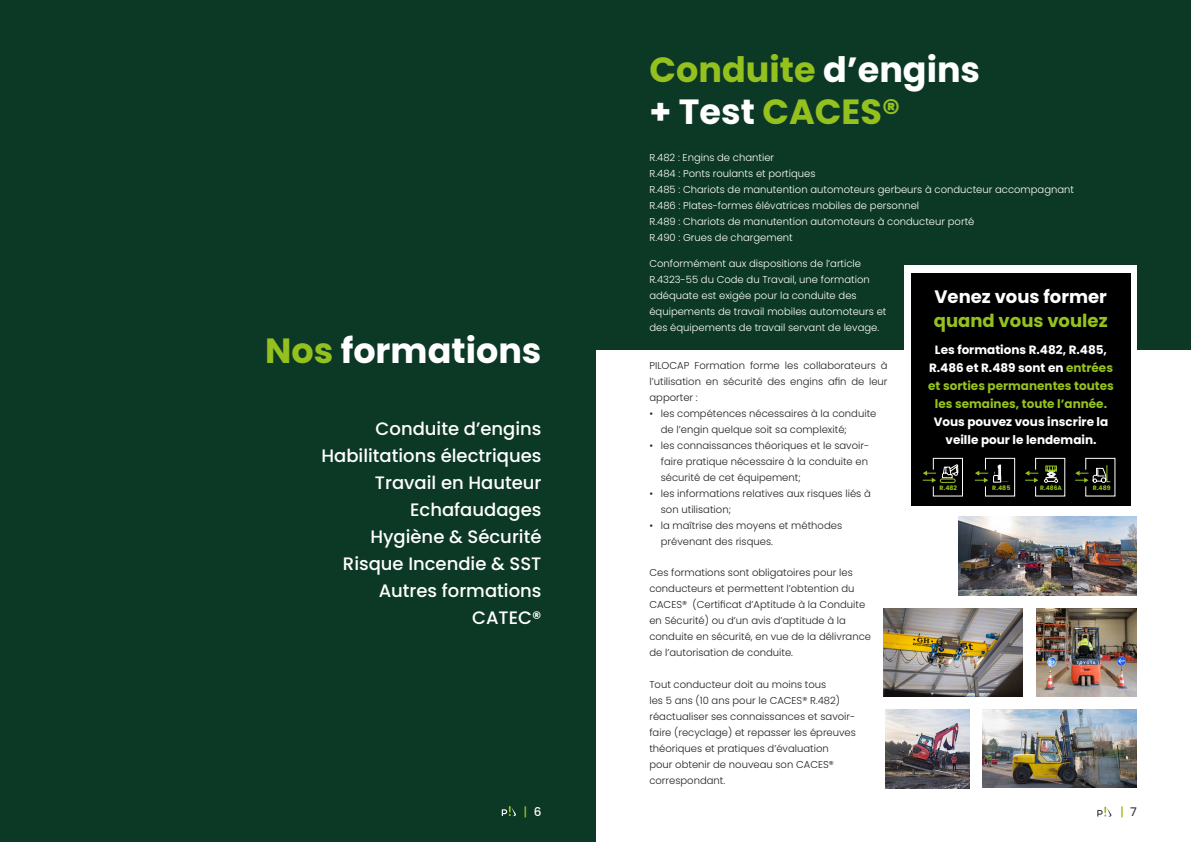
<style>
.page{position:relative;width:1191px;height:842px;background:#fff}
.page>*{position:absolute;margin:0;border:0;box-sizing:border-box;transform-origin:0 0}
._35pt_Align_Left{font:700 35px "Poppins";color:#95c11f}
._35pt_Align_Left-2{font:700 35px "Poppins";color:#fff}
._18pt_Align_Right{font:500 18px/27px "Poppins";color:#fff;text-align:right}
._18pt_Align_Center{font:700 18px/24px "Poppins";color:#fff}
._12pt_Align_Left{font:700 12px/18px "Poppins";color:#fff;text-align:center}
.t1{font:500 12px "Poppins";color:#95c11f}
._10pt_Align_Left_Justify{font:300 10px/16px "Poppins";color:#231f20}
._10pt_Align_Left_Justify-2{font:300 10px/16px "Poppins";color:#fff}
.t2{font:700 6.2px "Poppins";color:#94c21f}
.t3{font:700 6.2px "Poppins";color:#94c21f;scale:.96 1}
.s1{color:#fff}
.s2{color:#95c11f}
.s3{color:#454545}
</style>
<div class="page">
<div style="left:595px;top:0;width:596px;height:349px;background:#0c3826"></div>
<div style="left:0;top:0;width:595px;height:842px;background:#0c3826"></div>
<div style="left:904px;top:265px;width:233px;height:252px;background:#fff"></div>
<img style="left:884px;top:608px;width:139px;height:88px">
<img style="left:982px;top:710px;width:155px;height:78px">
<img style="left:1036px;top:608px;width:101px;height:88px">
<img style="left:958px;top:517px;width:179px;height:78px">
<img style="left:885px;top:710px;width:84px;height:78px">
<div style="left:911px;top:273px;width:219px;height:232px;background:#000"></div>
<svg style="left:922px;top:458px;width:40px;height:38px"></svg>
<svg style="left:1025px;top:458px;width:40px;height:38px"></svg>
<svg style="left:975px;top:458px;width:40px;height:38px"></svg>
<svg style="left:1075px;top:458px;width:40px;height:38px"></svg>
<svg style="left:1097px;top:806px;width:14px;height:11px"></svg>
<svg style="left:502px;top:806px;width:14px;height:10px"></svg>
<p class="_35pt_Align_Left" style="left:649px;top:50px;width:332px">Conduite <span class="s1">d’engins</span></p>
<p class="_35pt_Align_Left" style="left:649px;top:91px;width:252px"><span class="s1">+ Test</span> CACES®</p>
<p class="_35pt_Align_Left-2" style="left:265px;top:331px;width:278px"><span class="s2">Nos</span> formations</p>
<p class="_18pt_Align_Right" style="left:375px;top:416px;width:167px">Conduite d’engins</p>
<p class="_18pt_Align_Right" style="left:321px;top:443px;width:221px">Habilitations électriques</p>
<p class="_18pt_Align_Right" style="left:375px;top:470px;width:168px">Travail en Hauteur</p>
<p class="_18pt_Align_Right" style="left:410px;top:497px;width:133px">Echafaudages</p>
<p class="_18pt_Align_Right" style="left:343px;top:524px;width:200px">Hygiène &amp; Sécurité<br>Risque Incendie &amp; SST</p>
<p class="_18pt_Align_Right" style="left:379px;top:578px;width:164px">Autres formations</p>
<p class="_18pt_Align_Right" style="left:472px;top:605px;width:71px">CATEC®</p>
<p class="_10pt_Align_Left_Justify-2" style="left:649px;top:149px;width:126px">R.482 : Engins de chantier</p>
<p class="_10pt_Align_Left_Justify-2" style="left:649px;top:165px;width:168px">R.484 : Ponts roulants et portiques</p>
<p class="_10pt_Align_Left_Justify-2" style="left:649px;top:181px;width:426px">R.485 : Chariots de manutention automoteurs gerbeurs à conducteur accompagnant</p>
<p class="_10pt_Align_Left_Justify-2" style="left:649px;top:197px;width:271px">R.486 : Plates-formes élévatrices mobiles de personnel</p>
<p class="_10pt_Align_Left_Justify-2" style="left:649px;top:213px;width:326px">R.489 : Chariots de manutention automoteurs à conducteur porté</p>
<p class="_10pt_Align_Left_Justify-2" style="left:649px;top:229px;width:145px">R.490 : Grues de chargement</p>
<p class="_10pt_Align_Left_Justify-2" style="left:649px;top:255px;width:238px">Conformément aux dispositions de l’article R.4323-55 du Code du Travail, une formation adéquate est exigée pour la conduite des équipements de travail mobiles automoteurs et des équipements de travail servant de levage.</p>
<p class="_10pt_Align_Left_Justify" style="left:649px;top:357px;width:239px;text-align:justify">PILOCAP Formation forme les collaborateurs à l’utilisation en sécurité des engins afin de leur apporter :</p>
<p class="_10pt_Align_Left_Justify" style="left:661px;top:405px;width:217px;text-indent:-11px">• les compétences nécessaires à la conduite de l’engin quelque soit sa complexité;</p>
<p class="_10pt_Align_Left_Justify" style="left:661px;top:437px;width:210px;text-align:justify;text-indent:-11px">• les connaissances théoriques et le savoir&shy;faire pratique nécessaire à la conduite en sécurité de cet équipement;</p>
<p class="_10pt_Align_Left_Justify" style="left:661px;top:485px;width:211px;text-indent:-11px">• les informations relatives aux risques liés à son utilisation;</p>
<p class="_10pt_Align_Left_Justify" style="left:661px;top:517px;width:183px;text-indent:-11px">• la maîtrise des moyens et méthodes prévenant des risques.</p>
<p class="_10pt_Align_Left_Justify" style="left:649px;top:564px;width:223px">Ces formations sont obligatoires pour les conducteurs et permettent l’obtention du CACES® (Certificat d’Aptitude à la Conduite en Sécurité) ou d’un avis d’aptitude à la conduite en sécurité, en vue de la délivrance de l’autorisation de conduite.</p>
<p class="_10pt_Align_Left_Justify" style="left:649px;top:676px;width:208px">Tout conducteur doit au moins tous<br>les 5 ans (10 ans pour le CACES® R.482) réactualiser ses connaissances et savoir&shy;faire (recyclage) et repasser les épreuves théoriques et pratiques d’évaluation<br>pour obtenir de nouveau son CACES® correspondant.</p>
<p class="_18pt_Align_Center" style="left:934px;top:285px;width:175px">Venez vous former <span class="s2">quand vous voulez</span></p>
<p class="_12pt_Align_Left" style="left:928px;top:341px;width:187px">Les formations R.482, R.485,<br>R.486 et R.489 sont en <span class="s2">entrées et sorties permanentes toutes les semaines, toute l’année.<br></span>Vous pouvez vous inscrire la veille pour le lendemain.</p>
<p class="t2" style="left:939px;top:484px;width:19px">R.482</p>
<p class="t2" style="left:992px;top:484px;width:20px">R.485</p>
<p class="t3" style="left:1040px;top:484px;width:24px">R.486A</p>
<p class="t2" style="left:1092px;top:484px;width:19px">R.489</p>
<p class="t1" style="left:523px;top:805px;width:19px">| <span class="s1">6</span></p>
<p class="t1" style="left:1120px;top:805px;width:18px">| <span class="s3">7</span></p>
</div>
